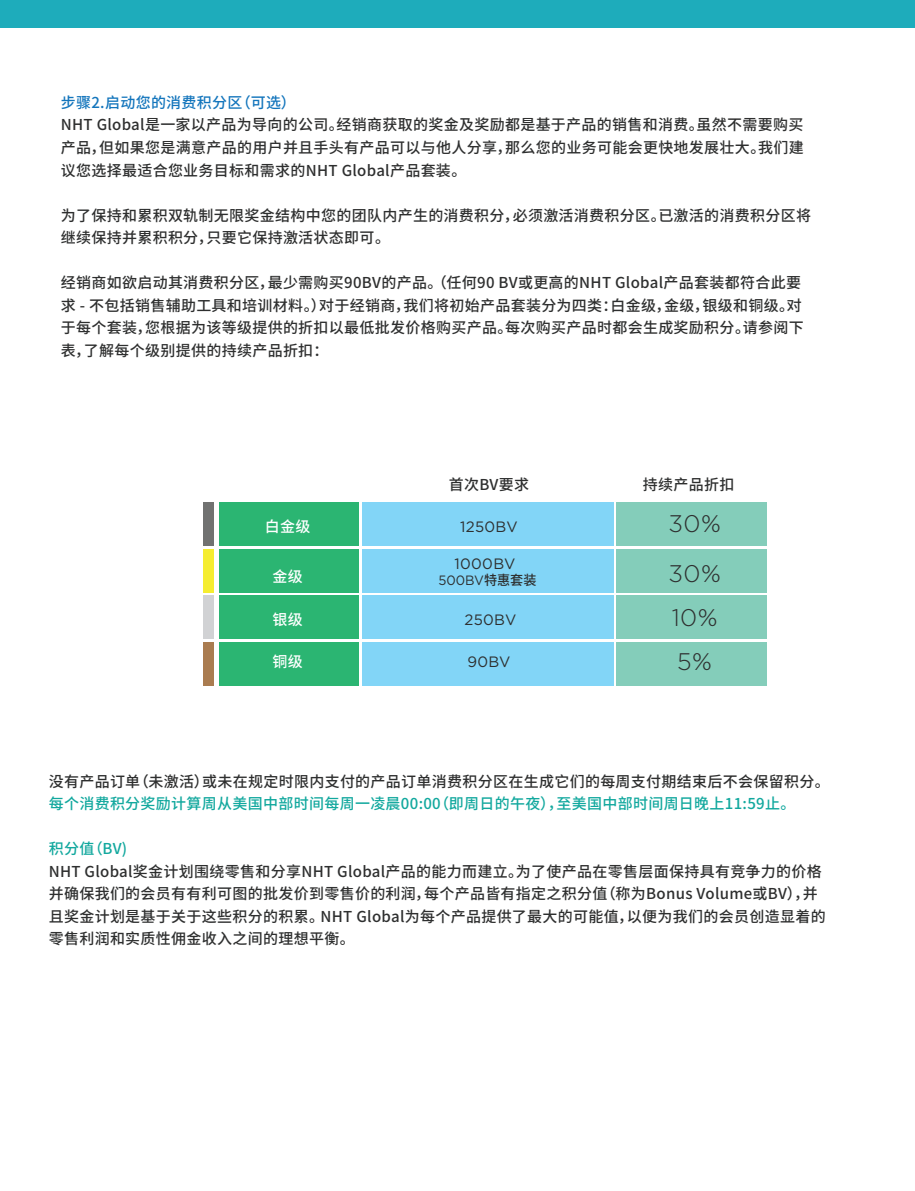
<style>
.page{position:relative;width:915px;height:1191px;background:#fff}
.page>*{position:absolute;margin:0;border:0;box-sizing:border-box;transform-origin:0 0}
.t1{font:300 24px/49.9px "Gotham";color:#2e2f2f}
.t2{font:500 15px/22.5px "Noto Sans CJ Ksc";letter-spacing:.02em;color:#2e2f2f}
.t3{font:500 15px "Noto Sans CJ Ksc";letter-spacing:.02em;color:#12a89e}
.t4{font:15px "Gotham";letter-spacing:.02em;color:#2e2f2f}
.t5{font:500 15px "Noto Sans CJ Ksc";letter-spacing:.02em;color:#1375bc}
.t6{font:500 15px "Noto Sans CJ Ksc";letter-spacing:.02em;color:#fff}
.t7{font:13.5px "Gotham";color:#2e2f2f}
.s1{font-family:"Noto Sans CJ Ksc";font-weight:500}
</style>
<div class="page">
<div style="left:362px;top:502px;width:251px;height:44px;background:#82d5f7"></div>
<div style="left:362px;top:549px;width:251px;height:43px;background:#82d5f7"></div>
<div style="left:362px;top:595px;width:251px;height:44px;background:#82d5f7"></div>
<div style="left:362px;top:642px;width:251px;height:43px;background:#82d5f7"></div>
<div style="left:616px;top:502px;width:150px;height:44px;background:#84cdba"></div>
<div style="left:616px;top:549px;width:150px;height:43px;background:#84cdba"></div>
<div style="left:616px;top:595px;width:150px;height:44px;background:#84cdba"></div>
<div style="left:616px;top:642px;width:150px;height:43px;background:#84cdba"></div>
<div style="left:0;top:0;width:914px;height:27px;background:#1eacbb"></div>
<div style="left:219px;top:502px;width:139px;height:44px;background:#2bb572"></div>
<div style="left:219px;top:549px;width:139px;height:43px;background:#2bb572"></div>
<div style="left:219px;top:595px;width:139px;height:44px;background:#2bb572"></div>
<div style="left:219px;top:642px;width:139px;height:43px;background:#2bb572"></div>
<div style="left:203px;top:502px;width:10px;height:44px;background:#717271"></div>
<div style="left:203px;top:549px;width:10px;height:43px;background:#f5ed30"></div>
<div style="left:203px;top:595px;width:10px;height:44px;background:#d1d2d4"></div>
<div style="left:203px;top:642px;width:10px;height:43px;background:#aa7c50"></div>
<p class="t5" style="left:61px;top:94px;width:236px">步骤2.启动您的消费积分区（可选）</p>
<p class="t2" style="left:61px;top:114px;width:744px;text-align:justify">NHT Global是一家以产品为导向的公司。经销商获取的奖金及奖励都是基于产品的销售和消费。虽然不需要购买产品，但如果您是满意产品的用户并且手头有产品可以与他人分享，那么您的业务可能会更快地发展壮大。我们建议您选择最适合您业务目标和需求的NHT Global产品套装。</p>
<p class="t2" style="left:61px;top:204px;width:751px">为了保持和累积双轨制无限奖金结构中您的团队内产生的消费积分，必须激活消费积分区。已激活的消费积分区将继续保持并累积积分，只要它保持激活状态即可。</p>
<p class="t2" style="left:61px;top:272px;width:744px">经销商如欲启动其消费积分区，最少需购买90BV的产品。（任何90 BV或更高的NHT Global产品套装都符合此要求 - 不包括销售辅助工具和培训材料。）对于经销商，我们将初始产品套装分为四类：白金级，金级，银级和铜级。对于每个套装，您根据为该等级提供的折扣以最低批发价格购买产品。每次购买产品时都会生成奖励积分。请参阅下表，了解每个级别提供的持续产品折扣：</p>
<p class="t6" style="left:265px;top:518px;width:47px">白金级</p>
<p class="t6" style="left:272px;top:568px;width:32px">金级</p>
<p class="t6" style="left:272px;top:610px;width:32px">银级</p>
<p class="t6" style="left:272px;top:653px;width:32px">铜级</p>
<p class="t2" style="left:448px;top:473px;width:82px">首次BV要求</p>
<p class="t2" style="left:642px;top:473px;width:93px">持续产品折扣</p>
<p class="t4" style="left:460px;top:517px;width:59px">1250BV</p>
<p class="t4" style="left:454px;top:553px;width:62px">1000BV</p>
<p class="t7" style="left:438px;top:571px;width:100px">500BV<span class="s1">特惠套装</span></p>
<p class="t4" style="left:464px;top:609px;width:53px">250BV</p>
<p class="t4" style="left:467px;top:652px;width:45px">90BV</p>
<h1 class="t1" style="left:668px;top:498px;width:54px">30%<br>30%</h1>
<h1 class="t1" style="left:671px;top:595px;width:47px;line-height:44px">10%<br>5%</h1>
<p class="t2" style="left:49px;top:770px;width:782px">没有产品订单（未激活）或未在规定时限内支付的产品订单消费积分区在生成它们的每周支付期结束后不会保留积分。</p>
<p class="t3" style="left:49px;top:795px;width:748px">每个消费积分奖励计算周从美国中部时间每周一凌晨00:00（即周日的午夜），至美国中部时间周日晚上11:59止。</p>
<p class="t3" style="left:49px;top:840px;width:80px">积分值（BV)</p>
<p class="t2" style="left:49px;top:860px;width:778px">NHT Global奖金计划围绕零售和分享NHT Global产品的能力而建立。为了使产品在零售层面保持具有竞争力的价格并确保我们的会员有有利可图的批发价到零售价的利润，每个产品皆有指定之积分值（称为Bonus Volume或BV），并且奖金计划是基于关于这些积分的积累。NHT Global为每个产品提供了最大的可能值，以便为我们的会员创造显着的零售利润和实质性佣金收入之间的理想平衡。</p>
</div>
